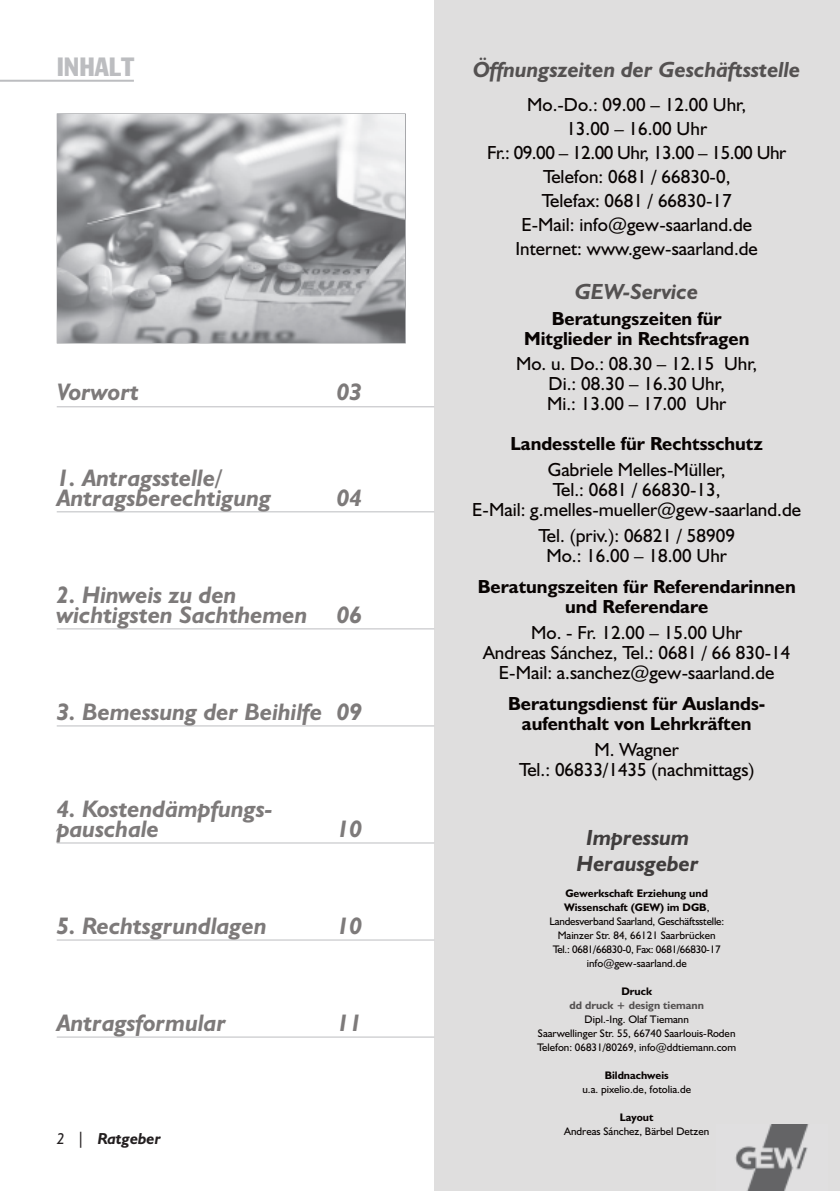
<style>
.page{position:relative;width:840px;height:1191px;background:#fff}
.page>*{position:absolute;margin:0;border:0;box-sizing:border-box;transform-origin:0 0}
.t1{font:26px "Franklin Gothic Condensed";color:#bcbdc0}
.t2{font:italic 700 24px/20px "Humanist 521 BT";color:#7d7a7a}
.t3{font:italic 700 22px "Humanist 521 BT";color:#545151}
.t4{font:italic 700 22px/26.4px "Humanist 521 BT";color:#403d3d;text-align:center}
.t5{font:19px/20px "Humanist 521 BT";color:#080302;text-align:center}
.t6{font:700 19px/20px "Humanist 521 BT";color:#080302;text-align:center}
.t7{font:italic 700 16px "Humanist 521 BT";color:#231f20}
.t8{font:11px/14px "Humanist 521 BT";color:#080302;text-align:center}
.t9{font:700 11px "Humanist 521 BT";color:#080302}
.t10{font:700 11px "Humanist 521 BT";color:#545151}
.s1{font-weight:400}
.s2{font-weight:700}
</style>
<div class="page">
<hr style="left:0;top:80px;width:134px;height:2px;background:#bcbdc0">
<div style="left:434px;top:0;width:405px;height:1191px;background:#dfdede"></div>
<img style="left:58px;top:114px;width:346px;height:228px">
<img style="left:735px;top:1124px;width:74px;height:67px">
<hr style="left:57px;top:406px;width:377px;height:1px;background:#bcbdc0">
<hr style="left:57px;top:511px;width:377px;height:1px;background:#bcbdc0">
<hr style="left:57px;top:628px;width:377px;height:1px;background:#bcbdc0">
<hr style="left:57px;top:725px;width:377px;height:1px;background:#bcbdc0">
<hr style="left:57px;top:842px;width:377px;height:1px;background:#bcbdc0">
<hr style="left:57px;top:939px;width:377px;height:1px;background:#bcbdc0">
<hr style="left:57px;top:1036px;width:377px;height:1px;background:#bcbdc0">
<h1 class="t1" style="left:57px;top:52px;width:79px">INHALT</h1>
<p class="t3" style="left:472px;top:57px;width:329px">Öffnungszeiten der Geschäftsstelle</p>
<p class="t5" style="left:487px;top:92px;width:300px;line-height:24px">Mo.-Do.: 09.00 – 12.00 Uhr,<br>13.00 – 16.00 Uhr<br>Fr.: 09.00 – 12.00 Uhr, 13.00 – 15.00 Uhr<br>Telefon: 0681 / 66830-0,<br>Telefax: 0681 / 66830-17<br>E-Mail: info@gew-saarland.de<br>Internet: www.gew-saarland.de</p>
<p class="t3" style="left:575px;top:278px;width:124px">GEW-Service</p>
<p class="t6" style="left:523px;top:308px;width:227px">Beratungszeiten für<br>Mitglieder in Rechtsfragen</p>
<p class="t5" style="left:516px;top:354px;width:243px">Mo. u. Do.: 08.30 – 12.15 Uhr,<br>Di.: 08.30 – 16.30 Uhr,<br>Mi.: 13.00 – 17.00 Uhr</p>
<p class="t6" style="left:510px;top:434px;width:254px">Landesstelle für Rechtsschutz</p>
<p class="t5" style="left:472px;top:459px;width:330px">Gabriele Melles-Müller,<br>Tel.: 0681 / 66830-13,<br>E-Mail: g.melles-mueller@gew-saarland.de</p>
<p class="t5" style="left:538px;top:525px;width:198px">Tel. (priv.): 06821 / 58909<br>Mo.: 16.00 – 18.00 Uhr</p>
<p class="t6" style="left:477px;top:576px;width:319px">Beratungszeiten für Referendarinnen und Referendare</p>
<p class="t5" style="left:483px;top:622px;width:308px">Mo. - Fr. 12.00 – 15.00 Uhr<br>Andreas Sánchez, Tel.: 0681 / 66 830-14<br>E-Mail: a.sanchez@gew-saarland.de</p>
<p class="t6" style="left:508px;top:693px;width:258px">Beratungsdienst für Auslands&shy;aufenthalt von Lehrkräften</p>
<p class="t5" style="left:518px;top:739px;width:237px">M. Wagner<br>Tel.: 06833/1435 (nachmittags)</p>
<p class="t2" style="left:57px;top:381px;width:84px">Vorwort</p>
<p class="t2" style="left:336px;top:381px;width:27px">03</p>
<p class="t2" style="left:57px;top:467px;width:216px">1. Antragsstelle/<br>Antragsberechtigung</p>
<p class="t2" style="left:336px;top:487px;width:27px">04</p>
<p class="t2" style="left:57px;top:584px;width:307px">2. Hinweis zu den<br>wichtigsten Sachthemen 06</p>
<p class="t2" style="left:57px;top:701px;width:307px">3. Bemessung der Beihilfe 09</p>
<p class="t2" style="left:57px;top:798px;width:217px">4. Kostendämpfungs&shy;pauschale</p>
<p class="t2" style="left:336px;top:818px;width:27px">10</p>
<p class="t2" style="left:57px;top:915px;width:211px">5. Rechtsgrundlagen</p>
<p class="t2" style="left:336px;top:915px;width:27px">10</p>
<p class="t2" style="left:57px;top:1012px;width:171px">Antragsformular</p>
<p class="t2" style="left:336px;top:1012px;width:27px">11</p>
<p class="t7" style="left:57px;top:1128px;width:106px"><span class="s1">2 |</span> Ratgeber</p>
<p class="t4" style="left:576px;top:824px;width:123px">Impressum<br>Herausgeber</p>
<p class="t8" style="left:549px;top:886px;width:176px"><span class="s2">Gewerkschaft Erziehung und Wissenschaft (GEW) im DGB</span>, Landesverband Saarland, Geschäftsstelle:<br>Mainzer Str. 84, 66121 Saarbrücken Tel.: 0681/66830-0, Fax: 0681/66830-17 info@gew-saarland.de</p>
<p class="t9" style="left:621px;top:985px;width:32px">Druck</p>
<p class="t10" style="left:569px;top:999px;width:136px">dd druck + design tiemann</p>
<p class="t8" style="left:537px;top:1012px;width:200px">Dipl.-Ing. Olaf Tiemann<br>Saarwellinger Str. 55, 66740 Saarlouis-Roden<br>Telefon: 06831/80269, info@ddtiemann.com</p>
<p class="t9" style="left:604px;top:1069px;width:66px">Bildnachweis</p>
<p class="t8" style="left:582px;top:1082px;width:110px">u.a. pixelio.de, fotolia.de</p>
<p class="t9" style="left:619px;top:1111px;width:35px">Layout</p>
<p class="t8" style="left:564px;top:1124px;width:146px">Andreas Sánchez, Bärbel Detzen</p>
</div>
